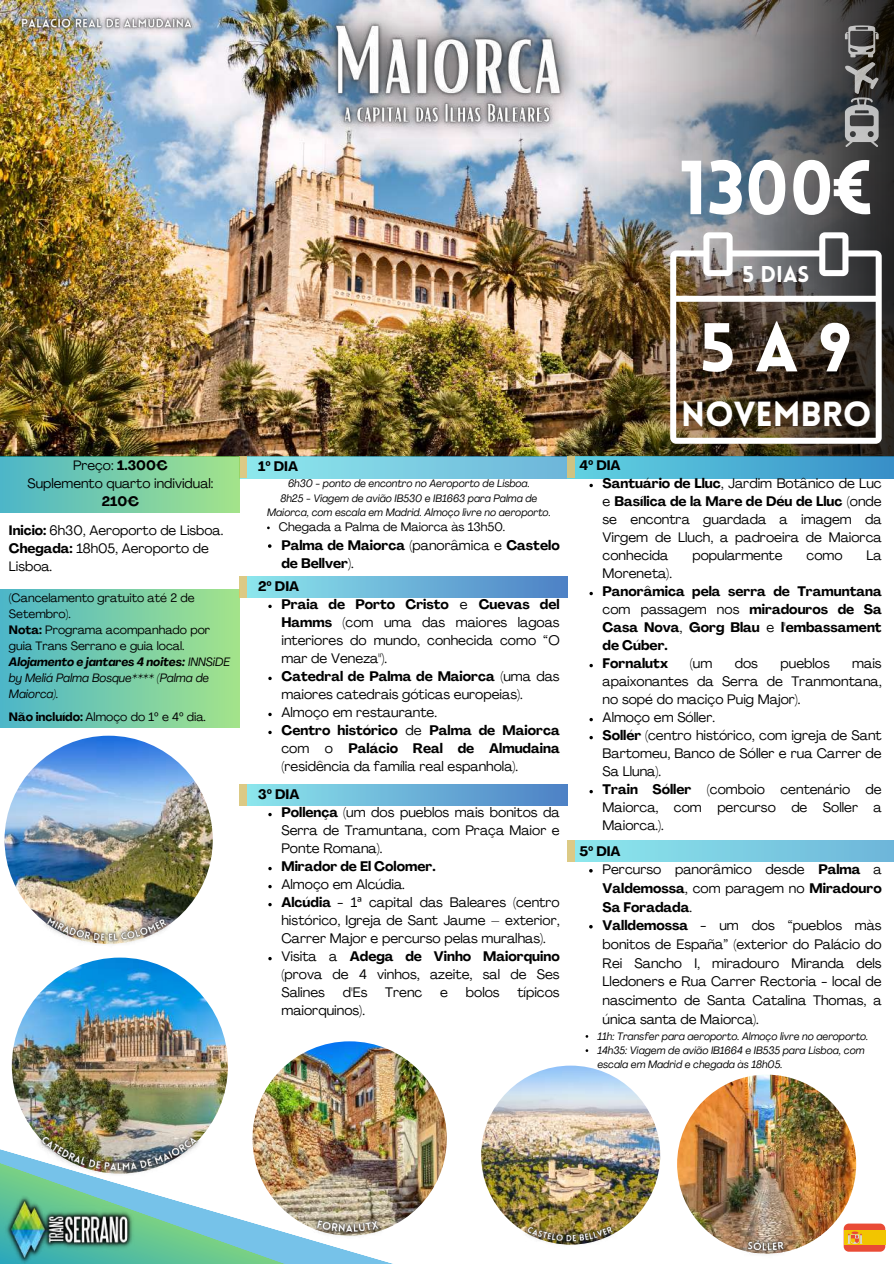
<style>
.page{position:relative;width:894px;height:1264px;background:#fff}
.page>*{position:absolute;margin:0;border:0;box-sizing:border-box;transform-origin:0 0}
.t1{font:900 74.85px "Lovelo";color:#fff}
.t2{font:900 67.5px "Lovelo";color:#fff}
.t3{font:900 34.05px "Lovelo";color:#fff}
.t4{font:900 22.35px "Lovelo";color:#fff}
.t5{font:13.65px/18px "Agrandir";color:#000}
.t6{font:700 13.65px/18px "Agrandir";color:#000}
.t7{font:13.5px/18px "Agrandir";color:#000}
.t8{font:12.15px "Agrandir";color:#000}
.t9{font:12px/16px "Agrandir";color:#000}
.t10{font:italic 10.65px/14.2px "Agrandir";color:#000;text-align:center}
.s1{font-weight:700}
.s2{font-weight:700;font-style:italic}
.s3{font-style:italic}
.s4{font-family:"Noto Sans"}
.s5{font-weight:400}
.s6{font-family:"Noto Sans";font-weight:700}
</style>
<div class="page">
<img style="left:0;top:0;width:566px;height:457px">
<svg style="left:247px;top:457px;width:320px;height:21px;background:#7dcee3"></svg>
<div style="left:240px;top:457px;width:7px;height:21px;background:#dcc985"></div>
<img style="left:566px;top:0;width:327px;height:457px">
<img style="left:670px;top:232px;width:211px;height:212px">
<img style="left:5px;top:735px;width:208px;height:208px;border-radius:50%">
<img style="left:32px;top:902px;width:153px;height:43px">
<img style="left:207px;top:0;width:479px;height:236px">
<div style="left:567px;top:840px;width:326px;height:21px;background:linear-gradient(to right,#8ee9ed,#6eb6da)"></div>
<div style="left:240px;top:576px;width:327px;height:21px;background:linear-gradient(to right,#8ee9ed,#4d81c6)"></div>
<svg style="left:268px;top:544px;width:3px;height:4px"></svg>
<div style="left:0;top:457px;width:240px;height:55px;background:linear-gradient(to right,#4cb6c9,#a3e38a)"></div>
<div style="left:0;top:589px;width:240px;height:138px;background:linear-gradient(to right,#4cb6c9,#a3e38a)"></div>
<svg style="left:0;top:1149px;width:406px;height:114px"></svg>
<svg style="left:0;top:1160px;width:305px;height:103px"></svg>
<img style="left:3px;top:1193px;width:131px;height:70px">
<div style="left:843px;top:1223px;width:42px;height:28px;background:#e94b35;border-radius:5px"></div>
<div style="left:843px;top:1230px;width:42px;height:14px;background:#f2c500"></div>
<svg style="left:848px;top:1231px;width:14px;height:12px"></svg>
<div style="left:240px;top:784px;width:327px;height:21px;background:linear-gradient(to right,#8ee9ed,#4d81c6)"></div>
<div style="left:567px;top:457px;width:326px;height:21px;background:linear-gradient(to right,#62d3e2,#388fc8)"></div>
<div style="left:567px;top:457px;width:7px;height:21px;background:#cfc382"></div>
<div style="left:567px;top:840px;width:7px;height:21px;background:#dcc985"></div>
<div style="left:240px;top:576px;width:7px;height:21px;background:#dcc985"></div>
<svg style="left:844px;top:25px;width:34px;height:122px;background:#6b6b6a"></svg>
<img style="left:12px;top:957px;width:216px;height:216px;border-radius:50%">
<img style="left:24px;top:1120px;width:189px;height:67px">
<img style="left:252px;top:1041px;width:194px;height:194px;border-radius:50%">
<img style="left:300px;top:1203px;width:98px;height:46px">
<img style="left:481px;top:1065px;width:179px;height:179px;border-radius:50%">
<img style="left:513px;top:1213px;width:113px;height:32px">
<img style="left:310px;top:63px;width:273px;height:97px">
<img style="left:5px;top:0;width:203px;height:48px">
<img style="left:677px;top:1074px;width:178px;height:179px;border-radius:50%">
<img style="left:732px;top:1224px;width:67px;height:30px">
<div style="left:240px;top:784px;width:7px;height:21px;background:#dcc985"></div>
<p class="t7" style="left:28px;top:457px;width:187px;text-align:center">Preço: <span class="s1">1.300€<br></span>Suplemento quarto individual:</p>
<p class="t7" style="left:9px;top:488px;width:216px;line-height:29px;text-indent:93px"><span class="s1">210€<br>Inicio:</span> 6h30, Aeroporto de Lisboa.</p>
<p class="t7" style="left:9px;top:540px;width:201px"><span class="s1">Chegada:</span> 18h05, Aeroporto de<br>Lisboa.</p>
<p class="t9" style="left:9px;top:591px;width:223px">(Cancelamento gratuito até 2 de<br>Setembro).<br><span class="s1">Nota:</span> Programa acompanhado por guia Trans Serrano e guia local.<br><span class="s2">Alojamento e jantares 4 noites:</span> <span class="s3">INNSiDE by Meliá Palma Bosque**** (Palma de<br>Maiorca).</span></p>
<p class="t9" style="left:9px;top:710px;width:198px"><span class="s1">Não incluído:</span> Almoço do 1<span class="s4">º</span> e 4<span class="s4">º</span> dia.</p>
<h1 class="t1" style="left:679px;top:158px;width:194px">1300€</h1>
<p class="t6" style="left:258px;top:459px;width:41px">1<span class="s4">º</span> DIA</p>
<p class="t10" style="left:267px;top:477px;width:285px">6h30 - ponto de encontro no Aeroporto de Lisboa.<br>8h25 - Viagem de avião IB530 e IB1663 para Palma de<br>Maiorca, com escala em Madrid. Almoço livre no aeroporto.</p>
<p class="t8" style="left:279px;top:522px;width:228px">Chegada a Palma de Maiorca às 13h50.</p>
<p class="t6" style="left:281px;top:537px;width:280px;line-height:18.6px">Palma de Maiorca <span class="s5">(panorâmica e</span> Castelo de Bellver<span class="s5">).</span></p>
<p class="t5" style="left:281px;top:578px;width:280px;text-indent:-23px"><span class="s1">2</span><span class="s6">º</span> <span class="s1">DIA<br>Praia de Porto Cristo</span> e <span class="s1">Cuevas del<br>Hamms</span> (com uma das maiores lagoas interiores do mundo, conhecida como “O mar de Veneza").<br><span class="s1">Catedral de Palma de Maiorca</span> (uma das maiores catedrais góticas europeias).<br>Almoço em restaurante.<br><span class="s1">Centro histórico</span> de <span class="s1">Palma de Maiorca </span>com o <span class="s1">Palácio Real de Almudaina </span>(residência da família real espanhola).</p>
<p class="t5" style="left:281px;top:787px;width:280px;text-indent:-23px"><span class="s1">3</span><span class="s6">º</span> <span class="s1">DIA<br>Pollença</span> (um dos pueblos mais bonitos da<br>Serra de Tramuntana, com Praça Maior e<br>Ponte Romana).</p>
<p class="t6" style="left:281px;top:859px;width:156px">Mirador de El Colomer.</p>
<p class="t5" style="left:281px;top:877px;width:280px">Almoço em Alcúdia.<br><span class="s1">Alcúdia</span> - 1<span class="s4">ª</span> capital das Baleares (centro histórico, Igreja de Sant Jaume – exterior,<br>Carrer Major e percurso pelas muralhas).<br>Visita a <span class="s1">Adega de Vinho Maiorquino </span>(prova de 4 vinhos, azeite, sal de Ses<br>Salines</p>
<p class="t5" style="left:343px;top:985px;width:26px">d'Es</p>
<p class="t5" style="left:385px;top:985px;width:39px">Trenc</p>
<p class="t5" style="left:440px;top:985px;width:9px">e</p>
<p class="t5" style="left:465px;top:985px;width:35px">bolos</p>
<p class="t5" style="left:517px;top:985px;width:44px">típicos</p>
<p class="t5" style="left:281px;top:1003px;width:85px">maiorquinos).</p>
<h3 class="t4" style="left:742px;top:266px;width:68px">5 DIAS</h3>
<h2 class="t2" style="left:699px;top:321px;width:154px">5A9</h2>
<h3 class="t3" style="left:681px;top:400px;width:192px">NOVEMBRO</h3>
<p class="t5" style="left:602px;top:458px;width:280px;text-indent:-23px"><span class="s1">4</span><span class="s6">º</span> <span class="s1">DIA<br>Santuário de Lluc</span>, Jardim Botânico de Luc e <span class="s1">Basílica de la Mare de Déu de Lluc</span> (onde se encontra guardada a imagem da<br>Virgem de Lluch, a padroeira de Maiorca conhecida</p>
<p class="t5" style="left:692px;top:548px;width:92px">popularmente</p>
<p class="t5" style="left:806px;top:548px;width:38px">como</p>
<p class="t5" style="left:866px;top:548px;width:17px">La</p>
<p class="t5" style="left:602px;top:566px;width:71px">Moreneta).</p>
<p class="t6" style="left:602px;top:584px;width:280px">Panorâmica pela serra de Tramuntana <span class="s5">com passagem nos</span> miradouros de Sa<br>Casa Nova<span class="s5">,</span> Gorg Blau <span class="s5">e</span> l'embassament de Cúber.<br>Fornalutx</p>
<p class="t5" style="left:689px;top:656px;width:24px">(um</p>
<p class="t5" style="left:734px;top:656px;width:25px">dos</p>
<p class="t5" style="left:780px;top:656px;width:51px">pueblos</p>
<p class="t5" style="left:602px;top:656px;width:280px;text-indent:249px">mais apaixonantes da Serra de Tranmontana, no sopé do maciço Puig Major).<br>Almoço em Sóller.<br><span class="s1">Sollér</span> (centro histórico, com igreja de Sant<br>Bartomeu, Banco de Sóller e rua Carrer de<br>Sa Lluna).<br><span class="s1">Train Sóller</span> (comboio centenário de<br>Maiorca, com percurso de Soller a<br>Maiorca.).</p>
<p class="t5" style="left:602px;top:843px;width:280px;line-height:18.6px;text-indent:-23px"><span class="s1">5</span><span class="s6">º</span> <span class="s1">DIA<br></span>Percurso panorâmico desde <span class="s1">Palma</span> a<br><span class="s1">Valdemossa</span>, com paragem no <span class="s1">Miradouro<br>Sa Foradada</span>.<br><span class="s1">Valldemossa</span> - um dos “pueblos màs bonitos de España” (exterior do Palácio do<br>Rei Sancho I, miradouro Miranda dels<br>Lledoners e Rua Carrer Rectoria - local de nascimento de Santa Catalina Thomas, a única santa de Maiorca).</p>
<p class="t10" style="left:597px;top:1029px;width:272px;text-align:left">11h: Transfer para aeroporto. Almoço livre no aeroporto.<br>14h35: Viagem de avião IB1664 e IB535 para Lisboa, com escala em Madrid e chegada às 18h05.</p>
</div>
